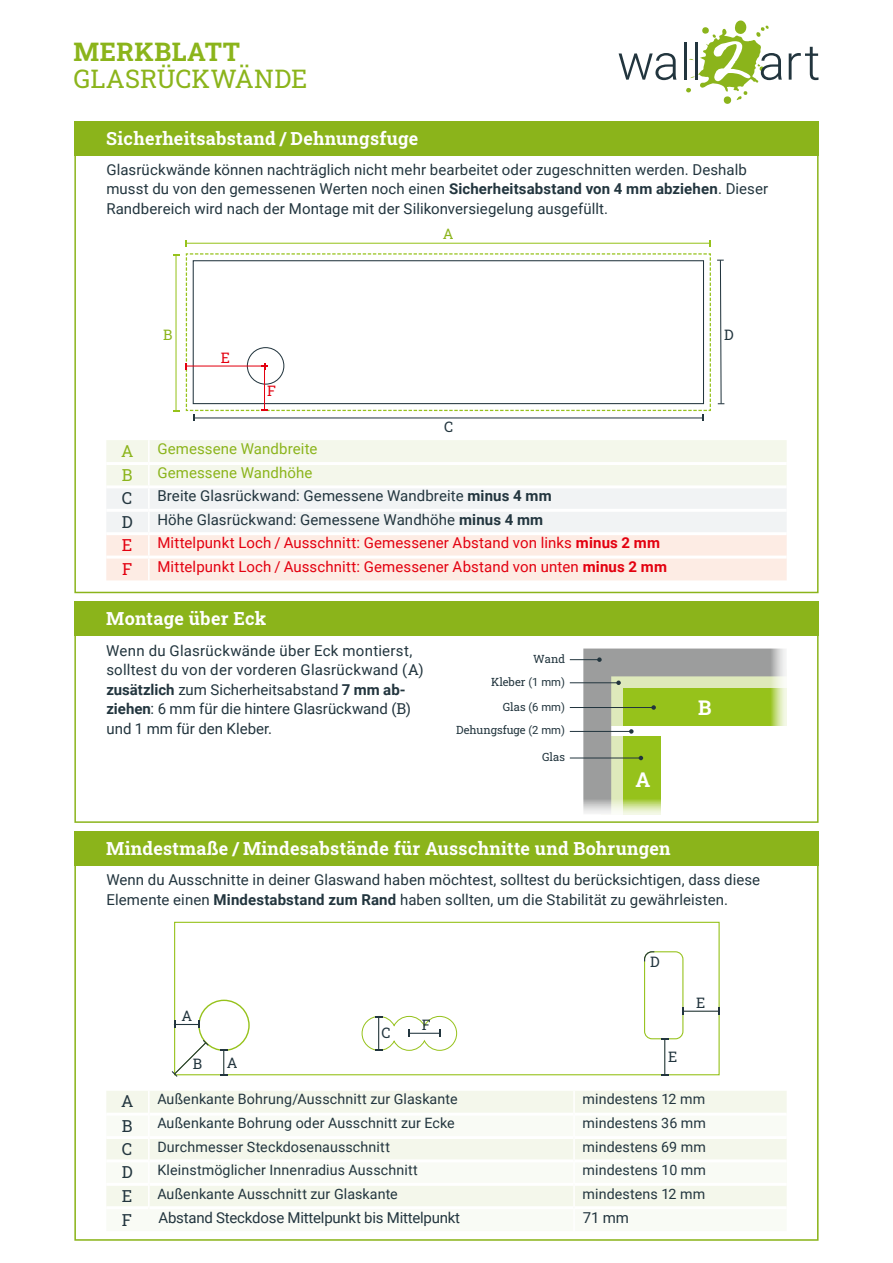
<style>
.page{position:relative;width:893px;height:1263px;background:#fff}
.page>*{position:absolute;margin:0;border:0;box-sizing:border-box;transform-origin:0 0}
.t1{font:25.5px "Roboto Slab";letter-spacing:.005em;color:#8bb41b}
.t2{font:700 25.5px "Roboto Slab";letter-spacing:.02em;color:#8bb41b}
.t3{font:700 20.25px "Roboto Slab";color:#fff}
.t4{font:700 18px "Roboto Slab";letter-spacing:.015em;color:#fff}
.t5{font:16.5px/23.9px "Roboto Slab";color:#22353e}
.t6{font:16.5px "Roboto Slab";color:#8bb41b}
.t7{font:16.5px "Roboto Slab";color:#e3000f}
.t8{font:15px/19.5px "Roboto";letter-spacing:.005em;color:#22353e}
.t9{font:15px "Roboto";letter-spacing:.01em;color:#e3000f}
.t10{font:15px "Roboto";letter-spacing:-.015em;color:#22353e}
.t11{font:15px "Roboto";letter-spacing:.01em;color:#8bb41b}
.t12{font:14.4px "Roboto Slab";color:#22353e}
.t13{font:14.4px "Roboto Slab";color:#8bb41b}
.t14{font:14.4px "Roboto Slab";color:#e3000f}
.t15{font:14.25px "Roboto";letter-spacing:.01em;color:#22353e}
.t16{font:11.25px "Roboto Slab";color:#22353e}
.t17{font:11.25px "Roboto";color:#22353e}
.s1{font-weight:700}
.s2{font-family:"Roboto Slab"}
.s3{font-family:"Roboto"}
</style>
<div class="page">
<svg style="left:619px;top:53px;width:57px;height:27px"></svg>
<hr style="left:684px;top:43px;width:3px;height:37px;background:#22353e">
<svg style="left:789px;top:47px;width:30px;height:33px"></svg>
<svg style="left:686px;top:20px;width:96px;height:84px"></svg>
<hr style="left:186px;top:243px;width:524px;height:1px;background:#96c21b">
<hr style="left:175px;top:255px;width:2px;height:156px;background:#96c21b">
<svg style="left:185px;top:253px;width:539px;height:168px"></svg>
<div style="left:174px;top:922px;width:546px;height:153px;border:1px solid #96c21b"></div>
<div style="left:198px;top:1000px;width:52px;height:51px;border:1px solid #96c21b;border-radius:50%"></div>
<svg style="left:220px;top:1050px;width:7px;height:25px"></svg>
<svg style="left:174px;top:1021px;width:26px;height:7px"></svg>
<svg style="left:361px;top:1015px;width:97px;height:36px"></svg>
<div style="left:644px;top:951px;width:39px;height:88px;border:1px solid #96c21b;border-radius:7px"></div>
<svg style="left:644px;top:951px;width:11px;height:11px"></svg>
<hr style="left:664px;top:1039px;width:1px;height:36px;background:#22353e">
<hr style="left:683px;top:1011px;width:36px;height:1px;background:#22353e">
<svg style="left:172px;top:1040px;width:37px;height:37px"></svg>
<svg style="left:570px;top:648px;width:217px;height:166px"></svg>
<div style="left:74px;top:121px;width:745px;height:34px;background:#8bb41b"></div>
<svg style="left:106px;top:440px;width:681px;height:140px"></svg>
<hr style="left:148px;top:465px;width:2px;height:20px;background:#fff">
<hr style="left:148px;top:488px;width:2px;height:21px;background:#fff">
<hr style="left:148px;top:512px;width:2px;height:20px;background:#fff">
<hr style="left:148px;top:535px;width:2px;height:21px;background:#fff">
<hr style="left:148px;top:559px;width:2px;height:21px;background:#fff">
<hr style="left:148px;top:440px;width:2px;height:22px;background:#fff">
<hr style="left:106px;top:462px;width:43px;height:3px;background:#fff">
<hr style="left:149px;top:462px;width:638px;height:3px;background:#fff">
<hr style="left:106px;top:485px;width:43px;height:3px;background:#fff">
<hr style="left:149px;top:485px;width:638px;height:3px;background:#fff">
<hr style="left:106px;top:509px;width:43px;height:3px;background:#fff">
<hr style="left:149px;top:509px;width:638px;height:3px;background:#fff">
<hr style="left:106px;top:532px;width:43px;height:3px;background:#fff">
<hr style="left:149px;top:532px;width:638px;height:3px;background:#fff">
<hr style="left:106px;top:556px;width:43px;height:3px;background:#fff">
<hr style="left:149px;top:556px;width:638px;height:3px;background:#fff">
<div style="left:106px;top:1091px;width:681px;height:22px;background:#f4f7eb"></div>
<div style="left:106px;top:1139px;width:681px;height:20px;background:#f4f7eb"></div>
<div style="left:106px;top:1186px;width:681px;height:20px;background:#f4f7eb"></div>
<hr style="left:148px;top:1091px;width:2px;height:23px;background:#fff">
<hr style="left:573px;top:1091px;width:2px;height:23px;background:#fff">
<hr style="left:148px;top:1137px;width:2px;height:24px;background:#fff">
<hr style="left:573px;top:1137px;width:2px;height:24px;background:#fff">
<hr style="left:148px;top:1184px;width:2px;height:24px;background:#fff">
<hr style="left:573px;top:1184px;width:2px;height:24px;background:#fff">
<div style="left:74px;top:831px;width:745px;height:34px;background:#8bb41b"></div>
<div style="left:74px;top:602px;width:745px;height:221px;border:2px solid #8bb41b"></div>
<div style="left:74px;top:602px;width:745px;height:34px;background:#8bb41b"></div>
<h1 class="t2" style="left:74px;top:34px;width:168px">MERKBLATT</h1>
<h1 class="t1" style="left:74px;top:61px;width:235px">GLASRÜCKWÄNDE</h1>
<p class="t4" style="left:106px;top:126px;width:314px">Sicherheitsabstand / Dehnungsfuge</p>
<p class="t8" style="left:106px;top:159px;width:663px">Glasrückwände können nachträglich nicht mehr bearbeitet oder zugeschnitten werden. Deshalb musst du von den gemessenen Werten noch einen <span class="s1">Sicherheitsabstand von 4 mm abziehen</span>. Dieser<br>Randbereich wird nach der Montage mit der Silikonversiegelung ausgefüllt.</p>
<p class="t13" style="left:443px;top:224px;width:12px">A</p>
<p class="t13" style="left:163px;top:325px;width:11px">B</p>
<p class="t12" style="left:724px;top:325px;width:11px">D</p>
<p class="t14" style="left:221px;top:347px;width:11px">E</p>
<p class="t14" style="left:267px;top:381px;width:10px">F</p>
<p class="t12" style="left:444px;top:417px;width:11px">C</p>
<p class="t6" style="left:121px;top:439px;width:14px">A</p>
<p class="t11" style="left:157px;top:438px;width:162px">Gemessene Wandbreite</p>
<p class="t6" style="left:122px;top:464px;width:12px">B</p>
<p class="t11" style="left:157px;top:462px;width:157px">Gemessene Wandhöhe</p>
<p class="t5" style="left:122px;top:486px;width:12px">C</p>
<p class="t8" style="left:157px;top:486px;width:396px">Breite Glasrückwand: Gemessene Wandbreite <span class="s1">minus 4 mm</span></p>
<p class="t5" style="left:122px;top:509px;width:12px">D</p>
<p class="t8" style="left:157px;top:509px;width:387px">Höhe Glasrückwand: Gemessene Wandhöhe <span class="s1">minus 4 mm</span></p>
<p class="t7" style="left:122px;top:534px;width:12px">E</p>
<p class="t9" style="left:157px;top:532px;width:504px">Mittelpunkt Loch / Ausschnitt: Gemessener Abstand von links <span class="s1">minus 2 mm</span></p>
<p class="t7" style="left:122px;top:558px;width:12px">F</p>
<p class="t9" style="left:157px;top:556px;width:511px">Mittelpunkt Loch / Ausschnitt: Gemessener Abstand von unten <span class="s1">minus 2 mm</span></p>
<p class="t4" style="left:106px;top:606px;width:162px">Montage über Eck</p>
<p class="t8" style="left:106px;top:640px;width:319px">Wenn du Glasrückwände über Eck montierst, solltest du von der vorderen Glasrückwand (<span class="s2">A</span>) <span class="s1">zusätzlich</span> zum Sicherheitsabstand <span class="s1">7 mm ab&shy;ziehen</span>: 6 mm für die hintere Glasrückwand (<span class="s2">B</span>) und 1 mm für den Kleber.</p>
<p class="t16" style="left:533px;top:651px;width:33px">Wand</p>
<p class="t16" style="left:491px;top:674px;width:75px">Kleber <span class="s3">(1 mm)</span></p>
<p class="t17" style="left:503px;top:699px;width:64px"><span class="s2">Glas</span> (6 mm)</p>
<p class="t16" style="left:456px;top:723px;width:110px">Dehungsfuge <span class="s3">(2 mm)</span></p>
<p class="t16" style="left:542px;top:749px;width:24px">Glas</p>
<h2 class="t3" style="left:635px;top:766px;width:16px">A</h2>
<p class="t4" style="left:106px;top:836px;width:566px">Mindestmaße / Mindesabstände für Ausschnitte und Bohrungen</p>
<h2 class="t3" style="left:698px;top:693px;width:15px">B</h2>
<p class="t8" style="left:106px;top:869px;width:655px">Wenn du Ausschnitte in deiner Glaswand haben möchtest, solltest du berücksichtigen, dass diese<br>Elemente einen <span class="s1">Mindestabstand zum Rand</span> haben sollten, um die Stabilität zu gewährleisten.</p>
<p class="t12" style="left:182px;top:1006px;width:12px">A</p>
<p class="t12" style="left:193px;top:1054px;width:11px">B</p>
<p class="t12" style="left:227px;top:1052px;width:12px">A</p>
<p class="t12" style="left:382px;top:1023px;width:11px">C</p>
<p class="t12" style="left:422px;top:1015px;width:10px">F</p>
<p class="t12" style="left:650px;top:952px;width:11px">D</p>
<p class="t12" style="left:668px;top:1047px;width:11px">E</p>
<p class="t12" style="left:696px;top:992px;width:11px">E</p>
<p class="t5" style="left:121px;top:1089px;width:14px">A</p>
<p class="t15" style="left:157px;top:1089px;width:302px">Außenkante Bohrung/Ausschnitt zur Glaskante</p>
<p class="t15" style="left:583px;top:1089px;width:124px">mindestens 12 mm</p>
<p class="t5" style="left:122px;top:1113px;width:12px">B</p>
<p class="t15" style="left:157px;top:1113px;width:299px">Außenkante Bohrung oder Ausschnitt zur Ecke</p>
<p class="t15" style="left:583px;top:1113px;width:125px">mindestens 36 mm</p>
<p class="t5" style="left:122px;top:1136px;width:12px">C</p>
<p class="t15" style="left:157px;top:1136px;width:234px">Durchmesser Steckdosenausschnitt</p>
<p class="t15" style="left:583px;top:1136px;width:125px">mindestens 69 mm</p>
<p class="t5" style="left:122px;top:1160px;width:12px">D</p>
<p class="t15" style="left:157px;top:1160px;width:262px">Kleinstmöglicher Innenradius Ausschnitt</p>
<p class="t15" style="left:583px;top:1160px;width:125px">mindestens 10 mm</p>
<p class="t5" style="left:122px;top:1184px;width:12px">E<br>F</p>
<p class="t15" style="left:157px;top:1184px;width:242px">Außenkante Ausschnitt zur Glaskante</p>
<p class="t15" style="left:583px;top:1184px;width:124px">mindestens 12 mm</p>
<p class="t10" style="left:158px;top:1207px;width:303px">Abstand Steckdose Mittelpunkt bis Mittelpunkt</p>
<p class="t8" style="left:583px;top:1207px;width:47px">71 mm</p>
</div>
